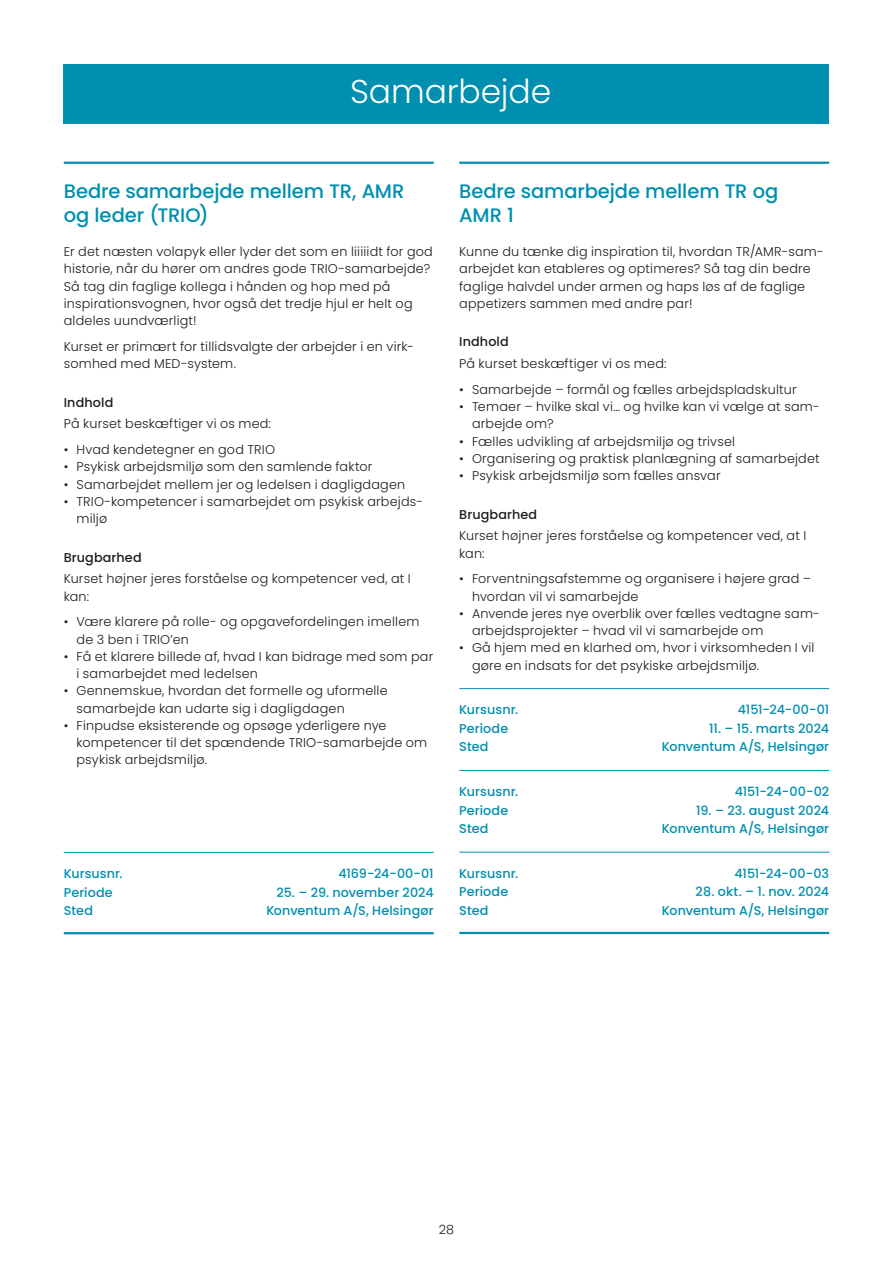
<style>
.page{position:relative;width:893px;height:1263px;background:#fff}
.page>*{position:absolute;margin:0;border:0;box-sizing:border-box;transform-origin:0 0}
.t1{font:300 33px "Poppins";letter-spacing:-.005em;color:#fff}
.t2{font:500 19.5px/24px "Poppins";letter-spacing:-.005em;color:#008fb0}
.t3{font:300 12.75px/17.2px "Poppins";letter-spacing:.015em;color:#1d1d1b}
.t4{font:500 12.75px "Poppins";letter-spacing:.005em;color:#008fb0}
.t5{font:500 12.75px "Poppins";letter-spacing:.01em;color:#1d1d1b}
</style>
<div class="page">
<div style="left:64px;top:64px;width:765px;height:59px;background:#008fb0"></div>
<hr style="left:459px;top:162px;width:370px;height:2px;background:#008fb0">
<hr style="left:459px;top:688px;width:370px;height:1px;background:#008fb0">
<hr style="left:459px;top:770px;width:370px;height:1px;background:#008fb0">
<hr style="left:459px;top:852px;width:370px;height:1px;background:#008fb0">
<hr style="left:459px;top:932px;width:370px;height:2px;background:#008fb0">
<hr style="left:64px;top:162px;width:370px;height:2px;background:#008fb0">
<hr style="left:64px;top:852px;width:370px;height:1px;background:#008fb0">
<hr style="left:64px;top:932px;width:370px;height:2px;background:#008fb0">
<h1 class="t1" style="left:350px;top:72px;width:202px">Samarbejde</h1>
<h2 class="t2" style="left:64px;top:179px;width:342px">Bedre samarbejde mellem TR, AMR og leder (TRIO)</h2>
<p class="t3" style="left:64px;top:243px;width:371px">Er det næsten volapyk eller lyder det som en liiiiidt for god historie, når du hører om andres gode TRIO-samarbejde?<br>Så tag din faglige kollega i hånden og hop med på inspirationsvognen, hvor også det tredje hjul er helt og aldeles uundværligt!</p>
<p class="t3" style="left:64px;top:338px;width:352px">Kurset er primært for tillidsvalgte der arbejder i en virk&shy;somhed med MED-system.</p>
<p class="t5" style="left:64px;top:395px;width:51px">Indhold</p>
<p class="t3" style="left:64px;top:415px;width:209px">På kurset beskæftiger vi os med:</p>
<p class="t3" style="left:64px;top:441px;width:213px">• Hvad kendetegner en god TRIO</p>
<p class="t3" style="left:64px;top:458px;width:310px">• Psykisk arbejdsmiljø som den samlende faktor</p>
<p class="t3" style="left:64px;top:476px;width:343px">• Samarbejdet mellem jer og ledelsen i dagligdagen</p>
<p class="t3" style="left:77px;top:493px;width:348px;text-indent:-13px">• TRIO-kompetencer i samarbejdet om psykisk arbejds&shy;miljø</p>
<p class="t5" style="left:64px;top:550px;width:79px">Brugbarhed</p>
<p class="t3" style="left:64px;top:570px;width:349px">Kurset højner jeres forståelse og kompetencer ved, at I kan:</p>
<p class="t3" style="left:77px;top:613px;width:345px;text-indent:-13px">• Være klarere på rolle- og opgavefordelingen imellem de 3 ben i TRIO’en</p>
<p class="t3" style="left:77px;top:648px;width:358px;text-indent:-13px">• Få et klarere billede af, hvad I kan bidrage med som par i samarbejdet med ledelsen</p>
<p class="t3" style="left:77px;top:682px;width:313px;text-indent:-13px">• Gennemskue, hvordan det formelle og uformelle samarbejde kan udarte sig i dagligdagen</p>
<p class="t3" style="left:77px;top:717px;width:352px;text-indent:-13px">• Finpudse eksisterende og opsøge yderligere nye kompetencer til det spændende TRIO-samarbejde om psykisk arbejdsmiljø.</p>
<p class="t4" style="left:64px;top:866px;width:60px">Kursusnr.</p>
<p class="t4" style="left:338px;top:866px;width:97px">4169-24-00-01</p>
<p class="t4" style="left:64px;top:885px;width:50px">Periode</p>
<p class="t4" style="left:276px;top:885px;width:159px">25. – 29. november 2024</p>
<p class="t4" style="left:64px;top:903px;width:31px">Sted</p>
<p class="t4" style="left:266px;top:903px;width:169px">Konventum A/S, Helsingør</p>
<h2 class="t2" style="left:459px;top:179px;width:321px">Bedre samarbejde mellem TR og<br>AMR 1</h2>
<p class="t3" style="left:459px;top:243px;width:366px">Kunne du tænke dig inspiration til, hvordan TR/AMR-sam&shy;arbejdet kan etableres og optimeres? Så tag din bedre faglige halvdel under armen og haps løs af de faglige appetizers sammen med andre par!</p>
<p class="t5" style="left:459px;top:334px;width:51px">Indhold</p>
<p class="t3" style="left:459px;top:355px;width:209px">På kurset beskæftiger vi os med:</p>
<p class="t3" style="left:459px;top:381px;width:339px">• Samarbejde – formål og fælles arbejdspladskultur</p>
<p class="t3" style="left:472px;top:398px;width:349px;text-indent:-13px">• Temaer – hvilke skal vi… og hvilke kan vi vælge at sam&shy;arbejde om?</p>
<p class="t3" style="left:459px;top:433px;width:277px">• Fælles udvikling af arbejdsmiljø og trivsel</p>
<p class="t3" style="left:459px;top:450px;width:362px">• Organisering og praktisk planlægning af samarbejdet</p>
<p class="t3" style="left:459px;top:467px;width:263px">• Psykisk arbejdsmiljø som fælles ansvar</p>
<p class="t5" style="left:459px;top:507px;width:79px">Brugbarhed</p>
<p class="t3" style="left:459px;top:527px;width:349px">Kurset højner jeres forståelse og kompetencer ved, at I kan:</p>
<p class="t3" style="left:472px;top:570px;width:341px;text-indent:-13px">• Forventningsafstemme og organisere i højere grad – hvordan vil vi samarbejde</p>
<p class="t3" style="left:472px;top:605px;width:349px;text-indent:-13px">• Anvende jeres nye overblik over fælles vedtagne sam&shy;arbejdsprojekter – hvad vil vi samarbejde om</p>
<p class="t3" style="left:472px;top:639px;width:344px;text-indent:-13px">• Gå hjem med en klarhed om, hvor i virksomheden I vil gøre en indsats for det psykiske arbejdsmiljø.</p>
<p class="t4" style="left:459px;top:702px;width:60px">Kursusnr.</p>
<p class="t4" style="left:738px;top:702px;width:93px">4151-24-00-01</p>
<p class="t4" style="left:459px;top:721px;width:50px">Periode</p>
<p class="t4" style="left:709px;top:721px;width:122px">11. – 15. marts 2024</p>
<p class="t4" style="left:459px;top:740px;width:31px">Sted</p>
<p class="t4" style="left:662px;top:740px;width:169px">Konventum A/S, Helsingør</p>
<p class="t4" style="left:459px;top:784px;width:60px">Kursusnr.</p>
<p class="t4" style="left:735px;top:784px;width:96px">4151-24-00-02</p>
<p class="t4" style="left:459px;top:803px;width:50px">Periode</p>
<p class="t4" style="left:696px;top:803px;width:135px">19. – 23. august 2024</p>
<p class="t4" style="left:459px;top:821px;width:31px">Sted</p>
<p class="t4" style="left:662px;top:821px;width:169px">Konventum A/S, Helsingør</p>
<p class="t4" style="left:459px;top:866px;width:60px">Kursusnr.</p>
<p class="t4" style="left:735px;top:866px;width:96px">4151-24-00-03</p>
<p class="t4" style="left:459px;top:884px;width:50px">Periode</p>
<p class="t4" style="left:696px;top:884px;width:135px">28. okt. – 1. nov. 2024</p>
<p class="t4" style="left:459px;top:903px;width:31px">Sted</p>
<p class="t4" style="left:662px;top:903px;width:169px">Konventum A/S, Helsingør</p>
<p class="t3" style="left:439px;top:1221px;width:17px">28</p>
</div>
